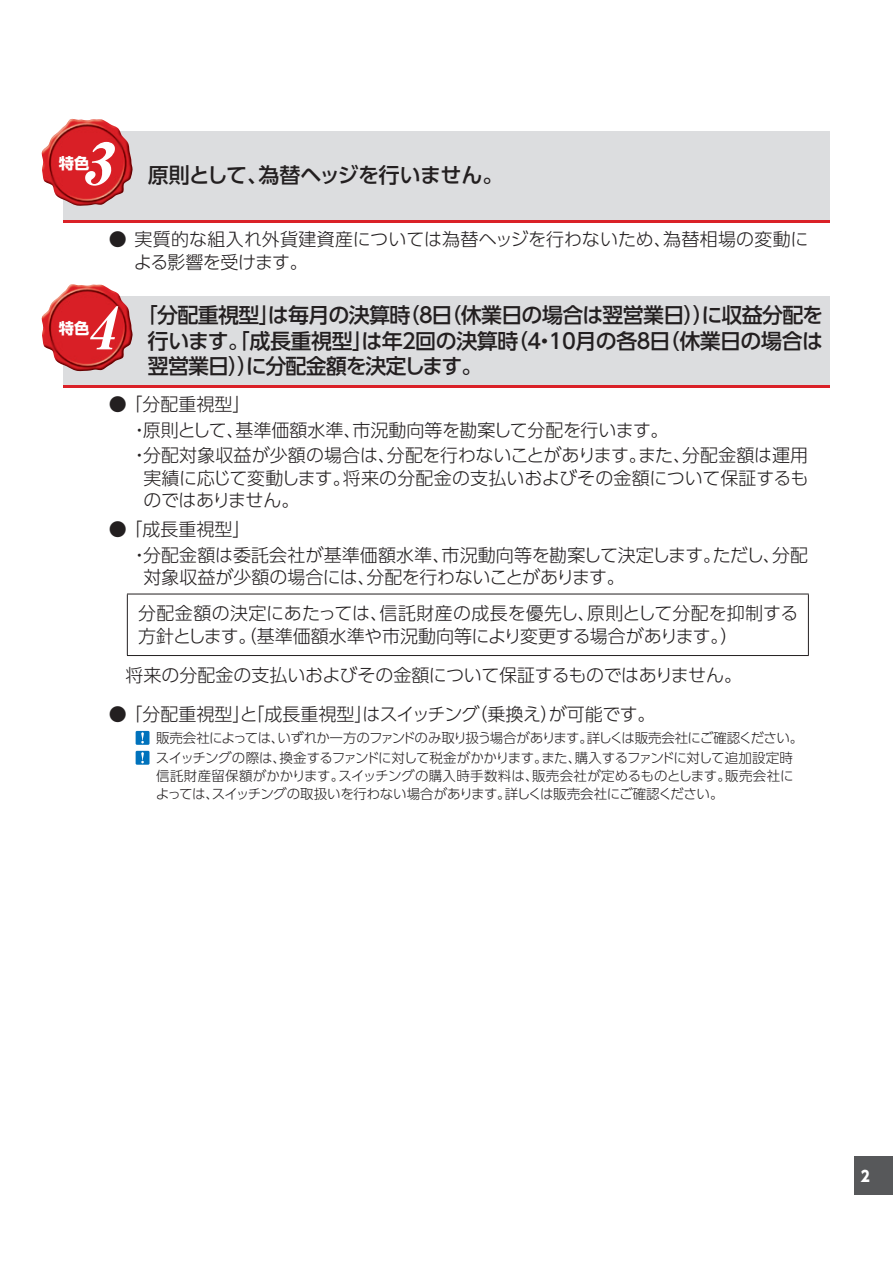
<style>
.page{position:relative;width:893px;height:1263px;background:#fff}
.page>*{position:absolute;margin:0;border:0;box-sizing:border-box;transform-origin:0 0}
.t1{font:italic 58.5px "Midashi Min Pr 5 MA31";color:#fff;scale:1.04 1}
.t2{font:500 21px/25.5px "UD Shin Go Pro";letter-spacing:-.035em;color:#231f20;text-align:justify}
.t3{font:300 18px/25.5px "UD Shin Go Pro";color:#231f20}
.t4{font:700 15.3px "UD Shin Go Pro";color:#fff}
.t5{font:800 15px "UD Shin Go Pro";color:#fff;scale:.9 1}
.t6{font:300 13.5px/20px "UD Shin Go Pro";letter-spacing:-.03em;color:#231f20}
</style>
<div class="page">
<div style="left:855px;top:1157px;width:38px;height:38px;background:#57585a"></div>
<div style="left:63px;top:131px;width:766px;height:92px;background:#dcdddf"></div>
<hr style="left:63px;top:220px;width:766px;height:3px;background:#da2128">
<img style="left:41px;top:119px;width:92px;height:87px">
<div style="left:63px;top:297px;width:766px;height:91px;background:#dcdddf"></div>
<hr style="left:63px;top:385px;width:766px;height:3px;background:#da2128">
<img style="left:41px;top:284px;width:92px;height:88px">
<hr style="left:808px;top:594px;width:1px;height:61px;background:#231f20">
<hr style="left:127px;top:594px;width:682px;height:1px;background:#231f20">
<hr style="left:127px;top:594px;width:1px;height:61px;background:#231f20">
<hr style="left:127px;top:655px;width:682px;height:1px;background:#231f20">
<div style="left:136px;top:731px;width:14px;height:14px;background:#0072bc"></div>
<svg style="left:141px;top:732px;width:3px;height:11px"></svg>
<div style="left:136px;top:751px;width:14px;height:14px;background:#0072bc"></div>
<svg style="left:141px;top:752px;width:3px;height:11px"></svg>
<h1 class="t1" style="left:80px;top:118px;width:49px">3</h1>
<p class="t4" style="left:59px;top:150px;width:32px">特色</p>
<p class="t2" style="left:148px;top:162px;width:357px">原則として、為替ヘッジを行いません。</p>
<p class="t3" style="left:134px;top:227px;width:676px;line-height:22.5px;text-indent:-25px">● 実質的な組入れ外貨建資産については為替ヘッジを行わないため、為替相場の変動による影響を受けます。</p>
<h1 class="t1" style="left:85px;top:282px;width:49px">4</h1>
<p class="t2" style="left:148px;top:302px;width:677px;text-indent:-11px">「分配重視型」は毎月の決算時（８日（休業日の場合は翌営業日））に収益分配を行います。「成長重視型」は年２回の決算時（４・10月の各８日（休業日の場合は翌営業日））に分配金額を決定します。</p>
<p class="t3" style="left:130px;top:391px;width:679px;text-indent:-21px">●「分配重視型」<br>・原則として、基準価額水準、市況動向等を勘案して分配を行います。<br>・分配対象収益が少額の場合は、分配を行わないことがあります。また、分配金額は運用</p>
<p class="t3" style="left:143px;top:466px;width:666px;line-height:22.5px">実績に応じて変動します。将来の分配金の支払いおよびその金額について保証するものではありません。</p>
<p class="t3" style="left:130px;top:516px;width:679px;text-indent:-21px">●「成長重視型」<br>・分配金額は委託会社が基準価額水準、市況動向等を勘案して決定します。ただし、分配</p>
<p class="t3" style="left:138px;top:558px;width:662px;line-height:36.3px">対象収益が少額の場合には、分配を行わないことがあります。<br>分配金額の決定にあたっては、信託財産の成長を優先し、原則として分配を抑制する</p>
<p class="t3" style="left:107px;top:616px;width:636px;line-height:39.5px;text-align:right">方針とします。（基準価額水準や市況動向等により変更する場合があります。）<br>　将来の分配金の支払いおよびその金額について保証するものではありません。</p>
<p class="t3" style="left:109px;top:701px;width:548px">●「分配重視型」と「成長重視型」はスイッチング（乗換え）が可能です。</p>
<p class="t6" style="left:156px;top:727px;width:649px">販売会社によっては、いずれか一方のファンドのみ取り扱う場合があります。詳しくは販売会社にご確認ください。スイッチングの際は、換金するファンドに対して税金がかかります。また、購入するファンドに対して追加設定時</p>
<p class="t6" style="left:156px;top:766px;width:639px;line-height:18px">信託財産留保額がかかります。スイッチングの購入時手数料は、販売会社が定めるものとします。販売会社によっては、スイッチングの取扱いを行わない場合があります。詳しくは販売会社にご確認ください。</p>
<p class="t4" style="left:59px;top:316px;width:32px">特色</p>
<p class="t5" style="left:861px;top:1163px;width:11px">2</p>
</div>
